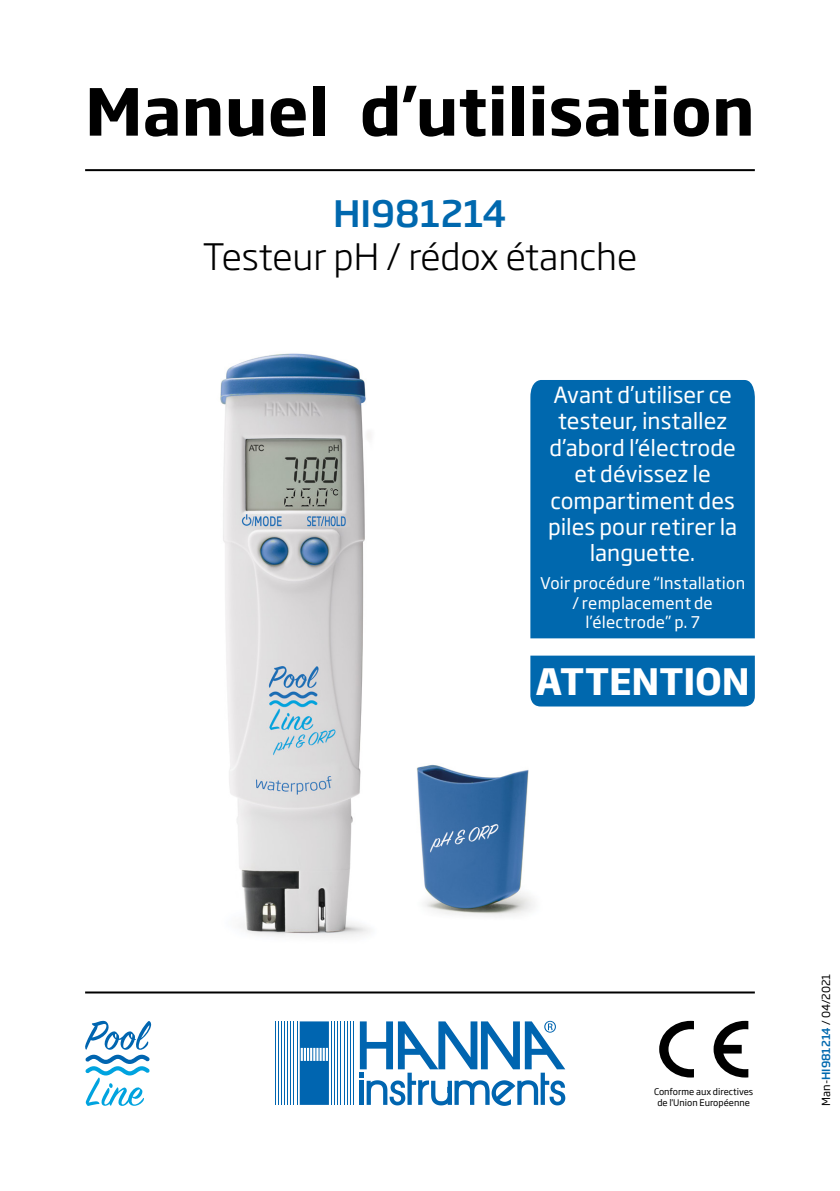
<style>
.page{position:relative;width:840px;height:1191px;background:#fff}
.page>*{position:absolute;margin:0;border:0;box-sizing:border-box;transform-origin:0 0}
.t1{font:700 64px "Soho Gothic Pro";color:#000}
.Ref___nom_instrument{font:300 36px "Soho Gothic Pro";color:#000}
.Avertissements_titre{font:700 36px "Soho Gothic Pro";letter-spacing:-.005em;color:#fff}
.Ref___nom_instrument-2{font:500 36px "Soho Gothic Pro";color:#0068ae}
.Avertissements_texte{font:22px/26.4px "Soho Gothic Pro";color:#fff;text-align:center}
.Avertissements_texte-2{font:16px/19.2px "Soho Gothic Pro";letter-spacing:.015em;color:#fff;text-align:center}
.Mentions_bords_droit{font:11px "Soho Gothic Pro";color:#000}
.t2{font:9px/10.8px "Soho Gothic Pro";color:#000;text-align:center}
.s1{font-weight:500;color:#0068ae}
</style>
<div class="page">
<hr style="left:85px;top:169px;width:669px;height:2px;background:#000">
<hr style="left:85px;top:991px;width:669px;height:2px;background:#000">
<svg style="left:659px;top:1020px;width:34px;height:57px"></svg>
<svg style="left:713px;top:1020px;width:35px;height:57px"></svg>
<svg style="left:85px;top:1020px;width:66px;height:86px"></svg>
<hr style="left:353px;top:1021px;width:1px;height:83px;background:#0065b0">
<hr style="left:350px;top:1021px;width:1px;height:83px;background:#0065b0">
<hr style="left:346px;top:1021px;width:1px;height:83px;background:#0065b0">
<hr style="left:343px;top:1021px;width:1px;height:83px;background:#0065b0">
<hr style="left:340px;top:1021px;width:1px;height:83px;background:#0065b0">
<hr style="left:337px;top:1021px;width:1px;height:83px;background:#0065b0">
<hr style="left:334px;top:1021px;width:1px;height:83px;background:#0065b0">
<hr style="left:331px;top:1021px;width:1px;height:83px;background:#0065b0">
<hr style="left:296px;top:1021px;width:1px;height:83px;background:#0065b0">
<hr style="left:293px;top:1021px;width:1px;height:83px;background:#0065b0">
<hr style="left:290px;top:1021px;width:1px;height:83px;background:#0065b0">
<hr style="left:287px;top:1021px;width:1px;height:83px;background:#0065b0">
<hr style="left:284px;top:1021px;width:1px;height:83px;background:#0065b0">
<hr style="left:281px;top:1021px;width:1px;height:83px;background:#0065b0">
<hr style="left:277px;top:1021px;width:1px;height:83px;background:#0065b0">
<hr style="left:274px;top:1021px;width:1px;height:83px;background:#0065b0">
<svg style="left:299px;top:1021px;width:30px;height:83px;background:#2279ba"></svg>
<svg style="left:359px;top:1020px;width:206px;height:86px"></svg>
<img style="left:220px;top:353px;width:388px;height:584px">
<div style="left:530px;top:380px;width:224px;height:258px;background:#0068ae"></div>
<div style="left:530px;top:655px;width:224px;height:51px;background:#0068ae"></div>
<h1 class="t1" style="left:85px;top:61px;width:670px">Manuel d’utilisation</h1>
<p class="Ref___nom_instrument-2" style="left:333px;top:185px;width:175px">HI981214</p>
<p class="Ref___nom_instrument" style="left:203px;top:229px;width:435px">Testeur pH / rédox étanche</p>
<p class="Avertissements_texte" style="left:548px;top:380px;width:190px">Avant d’utiliser ce testeur, installez d’abord l’électrode et dévissez le compartiment des piles pour retirer la languette.</p>
<p class="Avertissements_texte-2" style="left:539px;top:573px;width:206px">Voir procédure “Installation / remplacement de l’électrode” p. 7</p>
<p class="Avertissements_titre" style="left:535px;top:653px;width:216px">ATTENTION</p>
<p class="t2" style="left:653px;top:1086px;width:100px">Conforme aux directives de l'Union Européenne</p>
<p class="Mentions_bords_droit" style="left:817px;top:1106px;width:134px;rotate:-90deg">Man-<span class="s1">HI981214</span> / 04/2021</p>
</div>
